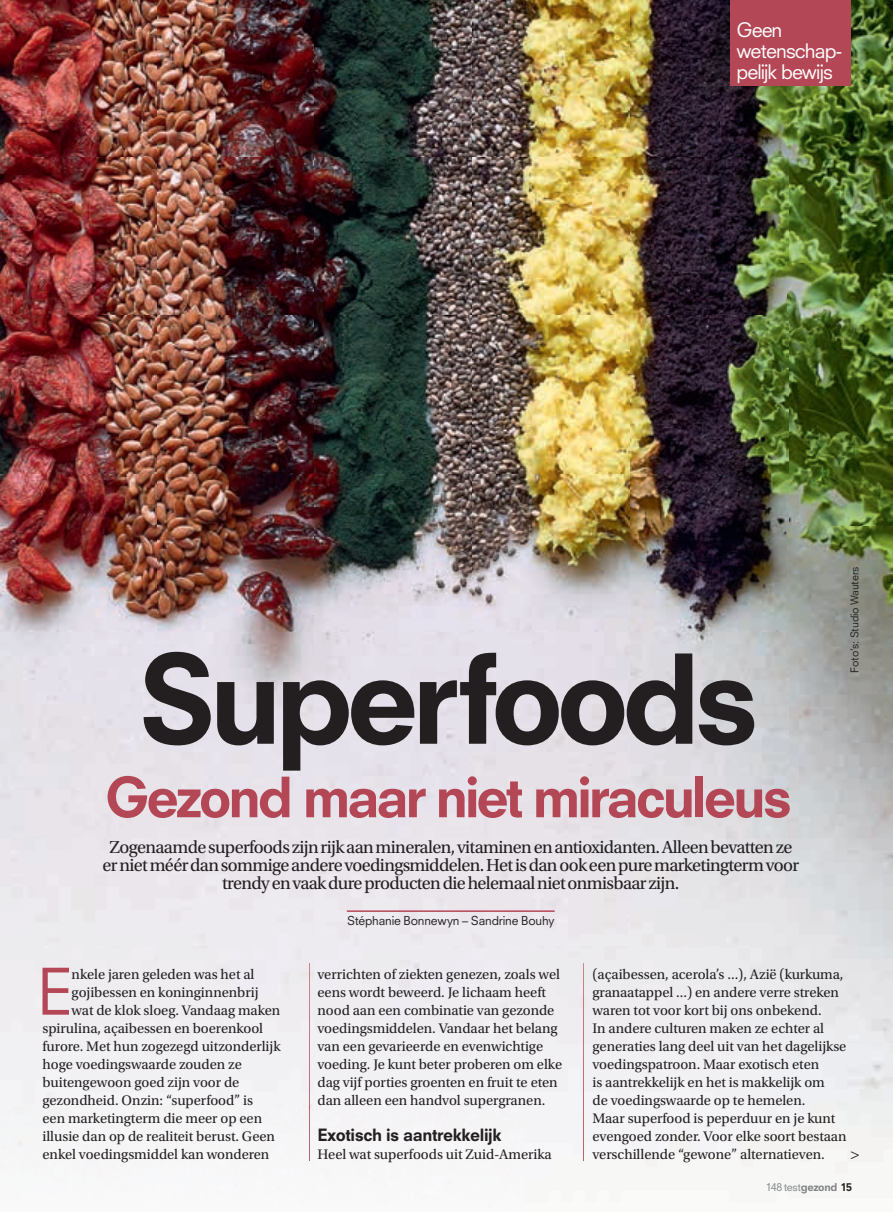
<style>
.page{position:relative;width:893px;height:1212px;background:#fff}
.page>*{position:absolute;margin:0;border:0;box-sizing:border-box;transform-origin:0 0}
.t1{font:800 120px "Neuzeit SLT Std";letter-spacing:-.065em;color:#231f20}
.t2{font:62.4px "Neuzeit SLT Std";color:#b44756}
.t3{font:800 54px "Neuzeit SLT Std";letter-spacing:-.065em;color:#b44756}
.t4{font:19.5px/21px "Neuzeit SLT Std";letter-spacing:-.045em;color:#fff}
.t5{font:18.3px/18px "Utopia Std";letter-spacing:-.035em;color:#231f20;text-align:center}
.t6{font:800 16.5px "Neuzeit SLT Std";letter-spacing:-.025em;color:#231f20}
.t7{font:15px "Neuzeit SLT Std";color:#231f20}
.t8{font:14.55px/18px "Utopia Std";letter-spacing:-.005em;color:#231f20}
.t9{font:12px "Neuzeit SLT Std";letter-spacing:-.015em;color:#231f20}
.t10{font:10.5px "Neuzeit SLT Std";letter-spacing:-.01em;color:#231f20}
.t11{font:10.5px "Neuzeit SLT Std";letter-spacing:-.025em;color:#808285}
.s1{font-weight:800}
.s2{font-weight:800;color:#231f20}
</style>
<div class="page">
<img style="left:0;top:0;width:893px;height:1186px">
<img style="left:309px;top:963px;width:1px;height:198px">
<img style="left:583px;top:963px;width:1px;height:198px">
<hr style="left:347px;top:910px;width:208px;height:2px;background:#b44756">
<div style="left:730px;top:0;width:120px;height:85px;background:#b44756"></div>
<h3 class="t4" style="left:736px;top:19px;width:107px">Geen wetenschap&shy;pelijk bewijs</h3>
<h1 class="t1" style="left:137px;top:626px;width:624px">Superfoods</h1>
<h3 class="t3" style="left:105px;top:764px;width:689px">Gezond maar niet miraculeus</h3>
<p class="t5" style="left:103px;top:838px;width:698px">Zogenaamde superfoods zijn rijk aan mineralen, vitaminen en antioxidanten. Alleen bevatten ze er niet méér dan sommige andere voedingsmiddelen. Het is dan ook een pure marketingterm voor trendy en vaak dure producten die helemaal niet onmisbaar zijn.</p>
<p class="t9" style="left:347px;top:913px;width:209px">Stéphanie Bonnewyn – Sandrine Bouhy</p>
<p class="t10" style="left:848px;top:673px;width:107px;rotate:-90deg">Foto’s: Studio Wauters</p>
<h2 class="t2" style="left:37px;top:953px;width:36px">E</h2>
<p class="t8" style="left:72px;top:965px;width:184px">nkele jaren geleden was het al</p>
<p class="t8" style="left:72px;top:983px;width:189px">gojibessen en koninginnenbrij</p>
<p class="t8" style="left:72px;top:1001px;width:210px">wat de klok sloeg. Vandaag maken</p>
<p class="t8" style="left:43px;top:1019px;width:222px">spirulina, açaibessen en boerenkool</p>
<p class="t8" style="left:43px;top:1037px;width:240px">furore. Met hun zogezegd uitzonderlijk</p>
<p class="t8" style="left:43px;top:1055px;width:201px">hoge voedingswaarde zouden ze</p>
<p class="t8" style="left:43px;top:1073px;width:198px">buitengewoon goed zijn voor de</p>
<p class="t8" style="left:43px;top:1091px;width:212px">gezondheid. Onzin: “superfood” is</p>
<p class="t8" style="left:43px;top:1109px;width:221px">een marketingterm die meer op een</p>
<p class="t8" style="left:43px;top:1127px;width:234px">illusie dan op de realiteit berust. Geen</p>
<p class="t8" style="left:43px;top:1145px;width:228px">enkel voedingsmiddel kan wonderen</p>
<p class="t8" style="left:317px;top:965px;width:246px">verrichten of ziekten genezen, zoals wel eens wordt beweerd. Je lichaam heeft nood aan een combinatie van gezonde voedingsmiddelen. Vandaar het belang van een gevarieerde en evenwichtige voeding. Je kunt beter proberen om elke dag vijf porties groenten en fruit te eten dan alleen een handvol supergranen.</p>
<p class="t6" style="left:317px;top:1124px;width:186px">Exotisch is aantrekkelijk</p>
<p class="t8" style="left:317px;top:1145px;width:236px">Heel wat superfoods uit Zuid-Amerika</p>
<p class="t8" style="left:592px;top:965px;width:256px">(açaibessen, acerola’s ...), Azië (kurkuma, granaatappel ...) en andere verre streken waren tot voor kort bij ons onbekend.<br>In andere culturen maken ze echter al generaties lang deel uit van het dagelijkse voedingspatroon. Maar exotisch eten<br>is aantrekkelijk en het is makkelijk om<br>de voedingswaarde op te hemelen.<br>Maar superfood is peperduur en je kunt evengoed zonder. Voor elke soort bestaan verschillende “gewone” alternatieven.</p>
<p class="t7" style="left:850px;top:1144px;width:10px">&gt;</p>
<p class="t11" style="left:766px;top:1180px;width:88px">148 test<span class="s1">gezond</span> <span class="s2">15</span></p>
</div>
